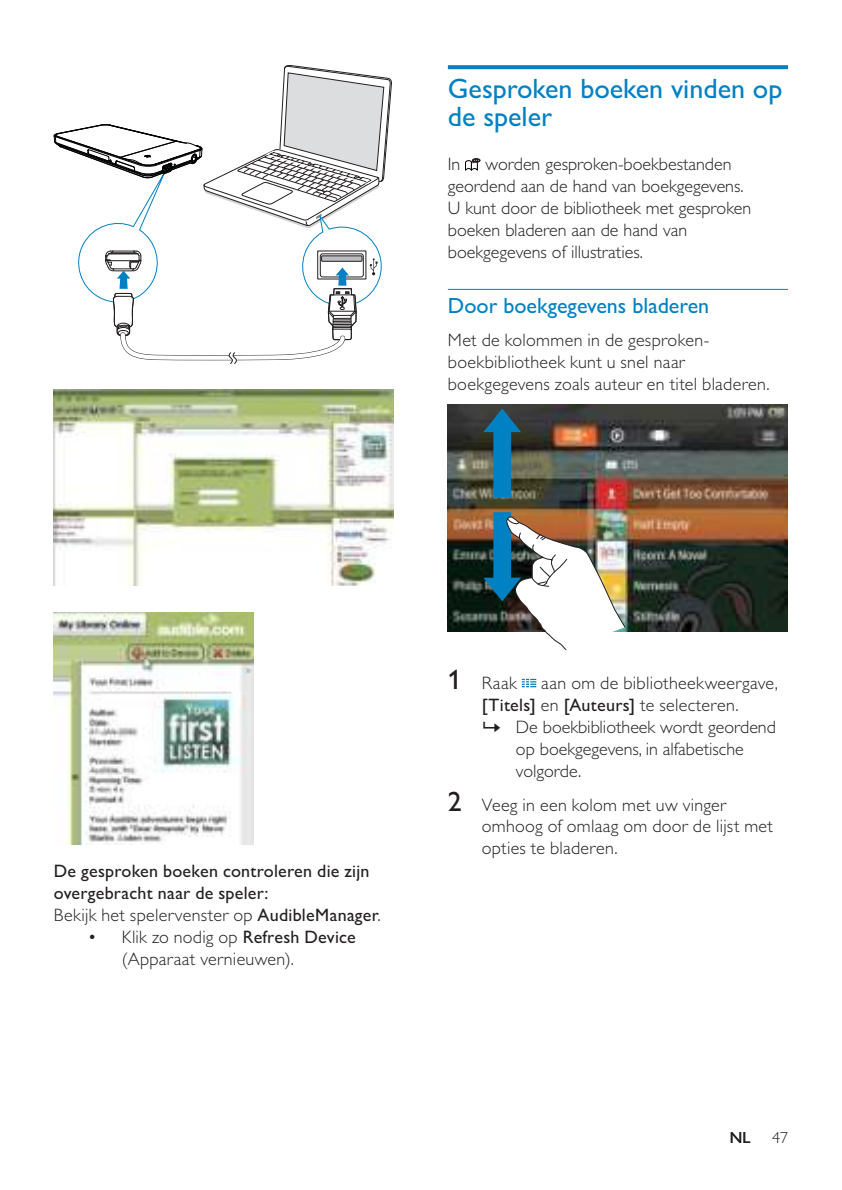
<style>
.page{position:relative;width:842px;height:1190px;background:#fff}
.page>*{position:absolute;margin:0;border:0;box-sizing:border-box;transform-origin:0 0}
.t1{font:28px/28px "Gill Sans Alt One WGL";color:#0081c4}
.t2{font:22px "Gill Sans Alt One WGL";color:#0081c4}
.t3{font:18px/22px "Gill Sans Alt One WGL Light";letter-spacing:.005em;color:#231f20}
.t4{font:18px/22px "Gill Sans Alt One WGL";letter-spacing:.015em;color:#231f20}
.t5{font:16px "Gill Sans Alt One WGL Light";color:#231f20}
.t6{font:16px "Gill Sans Alt One WGL";color:#231f20}
.s1{font-family:"Gill Sans Alt One WGL"}
.s2{font-family:"Gill Sans Alt One WGL";font-size:28px}
.s3{font-family:"Gill Sans Alt One WGL Light"}
</style>
<div class="page">
<svg style="left:448px;top:65px;width:340px;height:4px"></svg>
<hr style="left:448px;top:289px;width:340px;height:1px;background:#0081c4">
<svg style="left:465px;top:158px;width:16px;height:12px"></svg>
<img style="left:448px;top:405px;width:339px;height:226px">
<svg style="left:483px;top:408px;width:38px;height:90px;background:#29657c"></svg>
<img style="left:483px;top:512px;width:143px;height:138px">
<svg style="left:522px;top:679px;width:14px;height:8px"></svg>
<svg style="left:53px;top:65px;width:339px;height:299px"></svg>
<img style="left:54px;top:390px;width:339px;height:196px">
<img style="left:54px;top:612px;width:200px;height:232px">
<h1 class="t1" style="left:448px;top:76px;width:336px">Gesproken boeken vinden op de speler</h1>
<p class="t3" style="left:448px;top:155px;width:14px">In</p>
<p class="t3" style="left:448px;top:155px;width:305px;text-indent:38px">worden gesproken-boekbestanden geordend aan de hand van boekgegevens.<br>U kunt door de bibliotheek met gesproken boeken bladeren aan de hand van boekgegevens of illustraties.</p>
<p class="t2" style="left:448px;top:296px;width:263px">Door boekgegevens bladeren</p>
<p class="t3" style="left:448px;top:330px;width:323px">Met de kolommen in de gesproken&shy;boekbibliotheek kunt u snel naar boekgegevens zoals auteur en titel bladeren.</p>
<p class="t4" style="left:54px;top:862px;width:317px">De gesproken boeken controleren die zijn overgebracht naar de speler:</p>
<p class="t3" style="left:54px;top:906px;width:328px">Bekijk het spelervenster op <span class="s1">AudibleManager</span>.</p>
<p class="t3" style="left:122px;top:928px;width:235px;text-indent:-34px">• Klik zo nodig op <span class="s1">Refresh Device </span>(Apparaat vernieuwen).</p>
<p class="t3" style="left:448px;top:673px;width:70px"><span class="s2">1</span> Raak</p>
<p class="t3" style="left:541px;top:673px;width:238px">aan om de bibliotheekweergave,</p>
<p class="t4" style="left:482px;top:695px;width:258px">[Titels] <span class="s3">en</span> [Auteurs] <span class="s3">te selecteren.</span></p>
<p class="t3" style="left:516px;top:717px;width:262px">De boekbibliotheek wordt geordend op boekgegevens, in alfabetische volgorde.</p>
<p class="t3" style="left:482px;top:795px;width:293px;text-indent:-34px"><span class="s2">2</span> Veeg in een kolom met uw vinger omhoog of omlaag om door de lijst met opties te bladeren.</p>
<p class="t6" style="left:730px;top:1131px;width:22px">NL</p>
<p class="t5" style="left:772px;top:1131px;width:17px">47</p>
</div>
